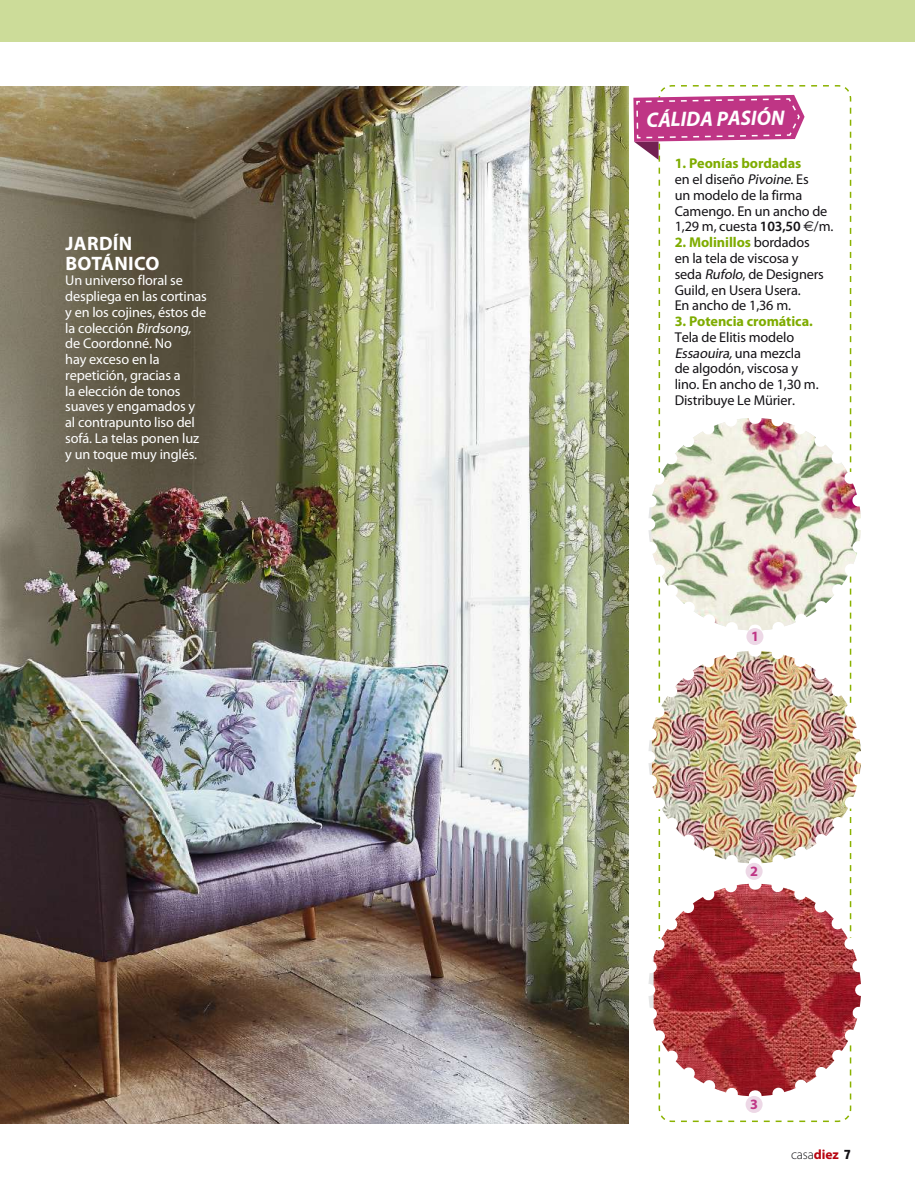
<style>
.page{position:relative;width:915px;height:1191px;background:#fff}
.page>*{position:absolute;margin:0;border:0;box-sizing:border-box;transform-origin:0 0}
.t1{font:italic 700 21px "Myriad Pro";color:#fff}
.t2{font:700 19.5px/19.5px "Myriad Pro";letter-spacing:.02em;color:#fff}
.t3{font:14.25px/15.8px "Myriad Pro";letter-spacing:-.01em;color:#141216}
.t4{font:14.25px/15.8px "Myriad Pro";letter-spacing:-.01em;color:#fff}
.t5{font:700 14.25px "Myriad Pro";color:#bf3585}
.t6{font:300 13.5px "Myriad Pro";color:#141216}
.s1{font-style:italic}
.s2{font-weight:700;color:#7eac00}
.s3{font-weight:600}
.s4{font-family:"Euro Sans Std"}
.s5{font-weight:700;color:#b80511}
.s6{font-family:"Folio Std";font-weight:700}
</style>
<div class="page">
<div style="left:0;top:0;width:914px;height:42px;background:#ccdc99"></div>
<img style="left:633px;top:85px;width:228px;height:1037px">
<img style="left:0;top:86px;width:628px;height:1037px">
<div style="left:746px;top:628px;width:17px;height:17px;background:#edd8e6;border-radius:50%"></div>
<div style="left:745px;top:863px;width:17px;height:17px;background:#edd8e6;border-radius:50%"></div>
<div style="left:745px;top:1096px;width:17px;height:17px;background:#edd8e6;border-radius:50%"></div>
<p class="t2" style="left:65px;top:233px;width:96px">JARDÍN<br>BOTÁNICO</p>
<p class="t4" style="left:65px;top:274px;width:143px">Un universo floral se despliega en las cortinas y en los cojines, éstos de la colección <span class="s1">Birdsong, </span>de Coordonné. No<br>hay exceso en la repetición, gracias a<br>la elección de tonos suaves y engamados y al contrapunto liso del sofá. La telas ponen luz y un toque muy inglés.</p>
<p class="t1" style="left:646px;top:107px;width:140px;rotate:-1deg">CÁLIDA PASIÓN</p>
<p class="t3" style="left:674px;top:157px;width:160px"><span class="s2">1. Peonías bordadas<br></span>en el diseño <span class="s1">Pivoine</span>. Es<br>un modelo de la firma<br>Camengo. En un ancho de<br>1,29 m, cuesta <span class="s3">103,50</span> <span class="s4">€</span>/m.</p>
<p class="t3" style="left:674px;top:236px;width:151px"><span class="s2">2. Molinillos</span> bordados en la tela de viscosa y seda <span class="s1">Rufolo</span>, de Designers<br>Guild, en Usera Usera.<br>En ancho de 1,36 m.</p>
<p class="t3" style="left:674px;top:314px;width:145px"><span class="s2">3. Potencia cromática.<br></span>Tela de Elitis modelo<br><span class="s1">Essaouira,</span>u n a m ezc l a de algodón, viscosa y lino. En ancho de 1,30 m.<br>Distribuye Le Mürier.</p>
<p class="t5" style="left:750px;top:628px;width:9px">1</p>
<p class="t5" style="left:750px;top:862px;width:9px">2</p>
<p class="t5" style="left:750px;top:1095px;width:9px">3</p>
<p class="t6" style="left:790px;top:1146px;width:62px">casa<span class="s5">diez</span> <span class="s6">7</span></p>
</div>
